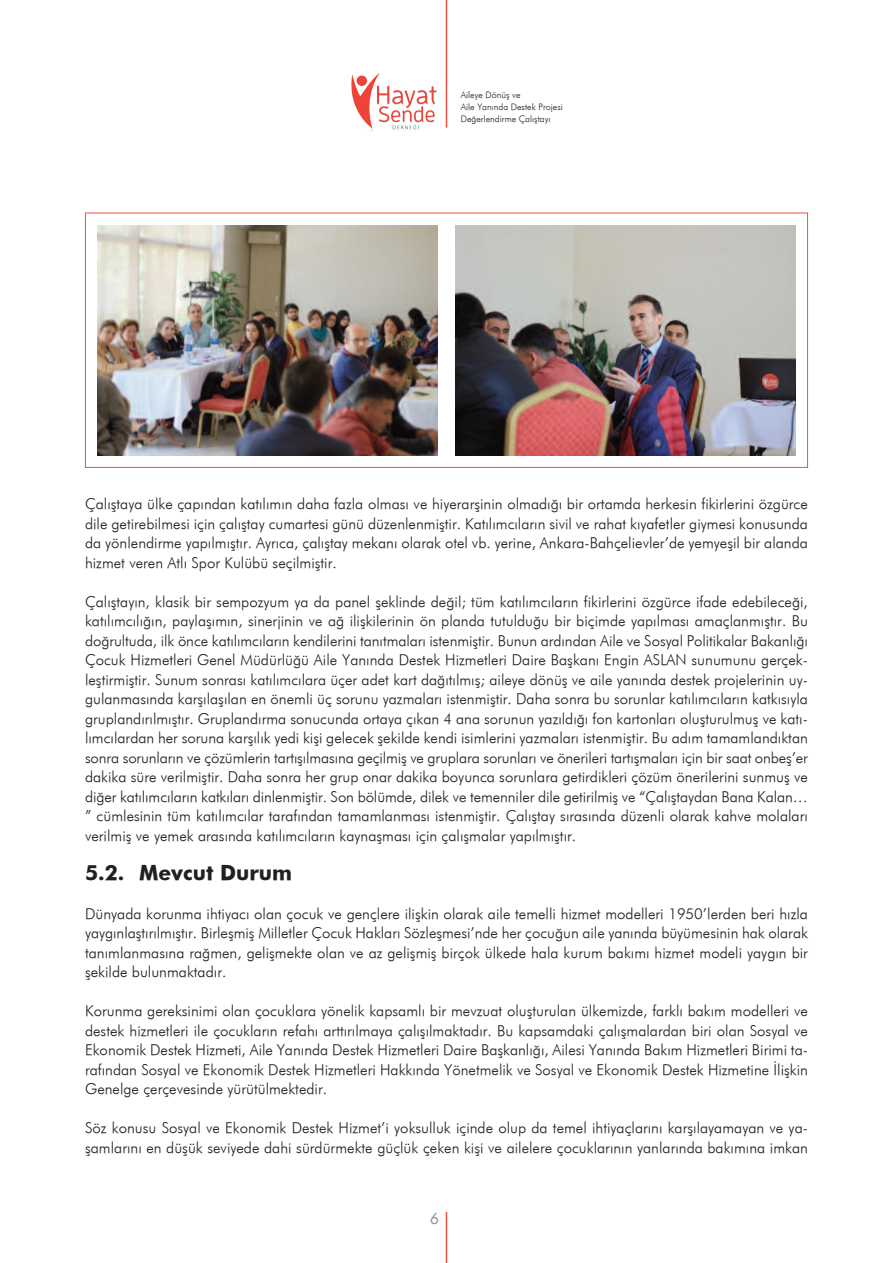
<style>
.page{position:relative;width:893px;height:1263px;background:#fff}
.page>*{position:absolute;margin:0;border:0;box-sizing:border-box;transform-origin:0 0}
.t1{font:21px "Futura Bold BT";color:#231f20}
.t2{font:15px/19.5px "Futura Light BT";color:#231f20;text-align:justify}
.t3{font:15px "Futura";color:#939598}
.t4{font:9px/12px "Futura Light BT";color:#231f20}
</style>
<div class="page">
<hr style="left:446px;top:1212px;width:1px;height:51px;background:#ef5043">
<hr style="left:446px;top:0;width:1px;height:128px;background:#ef5043">
<div style="left:85px;top:213px;width:723px;height:255px;border:1px solid #ef5043"></div>
<img style="left:98px;top:225px;width:340px;height:230px">
<img style="left:455px;top:225px;width:340px;height:230px">
<svg style="left:351px;top:72px;width:86px;height:58px"></svg>
<p class="t4" style="left:461px;top:89px;width:104px">Aileye Dönüş ve<br>Aile Yanında Destek Projesi<br>Değerlendirme Çalıştayı</p>
<p class="t2" style="left:85px;top:494px;width:724px">Çalıştaya ülke çapından katılımın daha fazla olması ve hiyerarşinin olmadığı bir ortamda herkesin fikirlerini özgürce dile getirebilmesi için çalıştay cumartesi günü düzenlenmiştir. Katılımcıların sivil ve rahat kıyafetler giymesi konusunda da yönlendirme yapılmıştır. Ayrıca, çalıştay mekanı olarak otel vb. yerine, Ankara-Bahçelievler’de yemyeşil bir alanda hizmet veren Atlı Spor Kulübü seçilmiştir.</p>
<p class="t2" style="left:85px;top:591px;width:724px">Çalıştayın, klasik bir sempozyum ya da panel şeklinde değil; tüm katılımcıların fikirlerini özgürce ifade edebileceği, katılımcılığın, paylaşımın, sinerjinin ve ağ ilişkilerinin ön planda tutulduğu bir biçimde yapılması amaçlanmıştır. Bu doğrultuda, ilk önce katılımcıların kendilerini tanıtmaları istenmiştir. Bunun ardından Aile ve Sosyal Politikalar Bakanlığı Çocuk Hizmetleri Genel Müdürlüğü Aile Yanında Destek Hizmetleri Daire Başkanı Engin ASLAN sunumunu gerçek&shy;leştirmiştir. Sunum sonrası katılımcılara üçer adet kart dağıtılmış; aileye dönüş ve aile yanında destek projelerinin uy&shy;gulanmasında karşılaşılan en önemli üç sorunu yazmaları istenmiştir. Daha sonra bu sorunlar katılımcıların katkısıyla gruplandırılmıştır. Gruplandırma sonucunda ortaya çıkan 4 ana sorunun yazıldığı fon kartonları oluşturulmuş ve katı&shy;lımcılardan her soruna karşılık yedi kişi gelecek şekilde kendi isimlerini yazmaları istenmiştir. Bu adım tamamlandıktan sonra sorunların ve çözümlerin tartışılmasına geçilmiş ve gruplara sorunları ve önerileri tartışmaları için bir saat onbeş’er dakika süre verilmiştir. Daha sonra her grup onar dakika boyunca sorunlara getirdikleri çözüm önerilerini sunmuş ve diğer katılımcıların katkıları dinlenmiştir. Son bölümde, dilek ve temenniler dile getirilmiş ve “Çalıştaydan Bana Kalan… ” cümlesinin tüm katılımcılar tarafından tamamlanması istenmiştir. Çalıştay sırasında düzenli olarak kahve molaları verilmiş ve yemek arasında katılımcıların kaynaşması için çalışmalar yapılmıştır.</p>
<h1 class="t1" style="left:85px;top:859px;width:208px">5.2. Mevcut Durum</h1>
<p class="t2" style="left:85px;top:903px;width:724px">Dünyada korunma ihtiyacı olan çocuk ve gençlere ilişkin olarak aile temelli hizmet modelleri 1950’lerden beri hızla yaygınlaştırılmıştır. Birleşmiş Milletler Çocuk Hakları Sözleşmesi’nde her çocuğun aile yanında büyümesinin hak olarak tanımlanmasına rağmen, gelişmekte olan ve az gelişmiş birçok ülkede hala kurum bakımı hizmet modeli yaygın bir şekilde bulunmaktadır.</p>
<p class="t2" style="left:85px;top:1001px;width:724px">Korunma gereksinimi olan çocuklara yönelik kapsamlı bir mevzuat oluşturulan ülkemizde, farklı bakım modelleri ve destek hizmetleri ile çocukların refahı arttırılmaya çalışılmaktadır. Bu kapsamdaki çalışmalardan biri olan Sosyal ve Ekonomik Destek Hizmeti, Aile Yanında Destek Hizmetleri Daire Başkanlığı, Ailesi Yanında Bakım Hizmetleri Birimi ta&shy;rafından Sosyal ve Ekonomik Destek Hizmetleri Hakkında Yönetmelik ve Sosyal ve Ekonomik Destek Hizmetine İlişkin Genelge çerçevesinde yürütülmektedir.</p>
<p class="t2" style="left:85px;top:1118px;width:724px">Söz konusu Sosyal ve Ekonomik Destek Hizmet’i yoksulluk içinde olup da temel ihtiyaçlarını karşılayamayan ve ya&shy;şamlarını en düşük seviyede dahi sürdürmekte güçlük çeken kişi ve ailelere çocuklarının yanlarında bakımına imkan</p>
<p class="t3" style="left:430px;top:1209px;width:10px">6</p>
</div>
